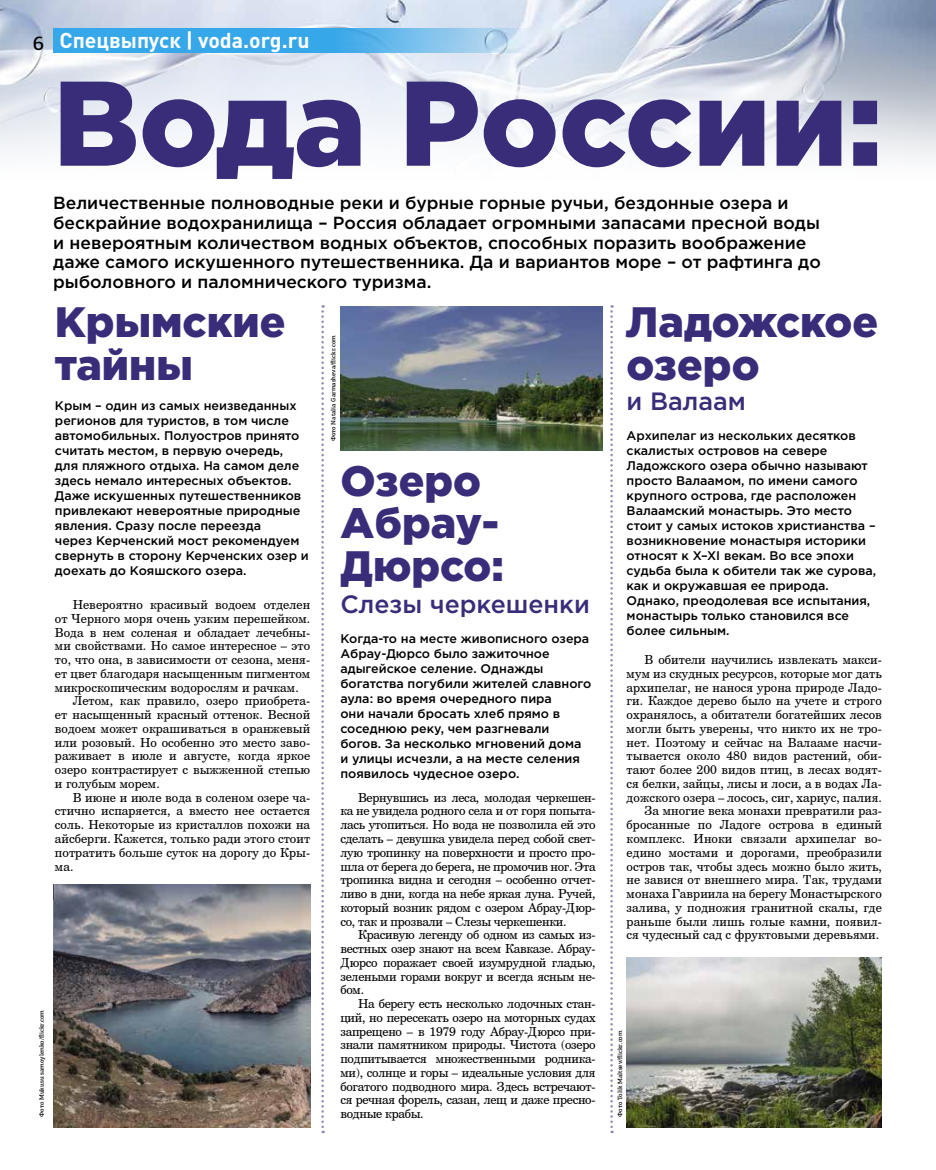
<style>
.page{position:relative;width:936px;height:1170px;background:#fff}
.page>*{position:absolute;margin:0;border:0;box-sizing:border-box;transform-origin:0 0}
.t1{font:900 120.12px "Gotham Pro";color:#392d7a}
.t2{font:900 42.5px/42.5px "Gotham Pro";color:#392d7a}
.t3{font:500 25px "Gotham Pro";color:#392d7a}
.t4{font:700 21.25px "DIN Pro";color:#fff}
.t5{font:500 17.5px/19.8px "Gotham Pro";color:#000}
.t6{font:12.5px/13.8px "Century Schlbk Cyrillic BT";letter-spacing:.005em;color:#000;text-align:justify}
.t7{font:500 12.5px/15px "Gotham Pro";color:#000}
.t8{font:500 6.25px "PF Centro Slab Pro";color:#000}
</style>
<div class="page">
<img style="left:0;top:0;width:935px;height:159px">
<svg style="left:53px;top:28px;width:490px;height:25px;background:#5ab4ea"></svg>
<svg style="left:321px;top:305px;width:3px;height:827px"></svg>
<svg style="left:610px;top:305px;width:2px;height:827px"></svg>
<img style="left:626px;top:957px;width:255px;height:170px">
<img style="left:53px;top:884px;width:257px;height:243px">
<img style="left:340px;top:306px;width:262px;height:144px">
<h3 class="t4" style="left:33px;top:22px;width:278px"><sub>6</sub> Спецвыпуск | voda.org.ru</h3>
<h1 class="t1" style="left:53px;top:54px;width:831px">Вода России:</h1>
<p class="t5" style="left:53px;top:193px;width:769px">Величественные полноводные реки и бурные горные ручьи, бездонные озера и бескрайние водохранилища – Россия обладает огромными запасами пресной воды и невероятным количеством водных объектов, способных поразить воображение даже самого искушенного путешественника. Да и вариантов море – от рафтинга до рыболовного и паломнического туризма.</p>
<h2 class="t2" style="left:626px;top:300px;width:253px">Ладожское озеро</h2>
<h3 class="t3" style="left:626px;top:387px;width:121px">и Валаам</h3>
<p class="t7" style="left:626px;top:428px;width:251px">Архипелаг из нескольких десятков скалистых островов на севере<br>Ладожского озера обычно называют просто Валаамом, по имени самого крупного острова, где расположен<br>Валаамский монастырь. Это место стоит у самых истоков христианства – возникновение монастыря историки относят к X–XI векам. Во все эпохи судьба была к обители так же сурова, как и окружавшая ее природа.<br>Однако, преодолевая все испытания, монастырь только становился все более сильным.</p>
<p class="t6" style="left:626px;top:652px;width:257px;text-align:right">В обители научились извлекать макси&shy;мум из скудных ресурсов, которые мог дать архипелаг, не нанося урона природе Ладо&shy;ги. Каждое дерево было на учете и строго охранялось, а обитатели богатейших лесов могли быть уверены, что никто их не тро&shy;нет. Поэтому и сейчас на Валааме насчи&shy;тывается около 480 видов растений, оби&shy;тают более 200 видов птиц, в лесах водят&shy;ся белки, зайцы, лисы и лоси, а в водах Ла&shy;дожского озера – лосось, сиг, хариус, палия.<br>За многие века монахи превратили раз&shy;бросанные по Ладоге острова в единый комплекс. Иноки связали архипелаг во&shy;едино мостами и дорогами, преобразили остров так, чтобы здесь можно было жить, не завися от внешнего мира. Так, трудами монаха Гавриила на берегу Монастырского залива, у подножия гранитной скалы, где раньше были лишь голые камни, появил&shy;ся чудесный сад с фруктовыми деревьями.</p>
<h2 class="t2" style="left:55px;top:300px;width:232px">Крымские тайны</h2>
<p class="t7" style="left:55px;top:398px;width:255px">Крым – один из самых неизведанных регионов для туристов, в том числе автомобильных. Полуостров принято считать местом, в первую очередь, для пляжного отдыха. На самом деле здесь немало интересных объектов.<br>Даже искушенных путешественников привлекают невероятные природные явления. Сразу после переезда<br>через Керченский мост рекомендуем свернуть в сторону Керченских озер и доехать до Кояшского озера.</p>
<p class="t6" style="left:73px;top:597px;width:239px">Невероятно красивый водоем отделен</p>
<p class="t6" style="left:55px;top:611px;width:257px">от Черного моря очень узким перешейком.</p>
<p class="t6" style="left:55px;top:625px;width:257px">Вода в нем соленая и обладает лечебны-</p>
<p class="t6" style="left:55px;top:639px;width:257px">ми свойствами. Но самое интересное – это</p>
<p class="t6" style="left:55px;top:652px;width:257px">то, что она, в зависимости от сезона, меня-</p>
<p class="t6" style="left:55px;top:666px;width:257px">ет цвет благодаря насыщенным пигментом</p>
<p class="t6" style="left:55px;top:680px;width:245px">микроскопическим водорослям и рачкам.</p>
<p class="t6" style="left:73px;top:694px;width:239px">Летом, как правило, озеро приобрета-</p>
<p class="t6" style="left:55px;top:707px;width:257px">ет насыщенный красный оттенок. Весной</p>
<p class="t6" style="left:55px;top:721px;width:257px">водоем может окрашиваться в оранжевый</p>
<p class="t6" style="left:55px;top:735px;width:257px">или розовый. Но особенно это место заво-</p>
<p class="t6" style="left:55px;top:749px;width:257px">раживает в июле и августе, когда яркое</p>
<p class="t6" style="left:55px;top:762px;width:257px">озеро контрастирует с выжженной степью</p>
<p class="t6" style="left:55px;top:776px;width:106px">и голубым морем.</p>
<p class="t6" style="left:73px;top:790px;width:239px">В июне и июле вода в соленом озере ча-</p>
<p class="t6" style="left:55px;top:804px;width:257px">стично испаряется, а вместо нее остается</p>
<p class="t6" style="left:55px;top:817px;width:257px">соль. Некоторые из кристаллов похожи на</p>
<p class="t6" style="left:55px;top:831px;width:257px">айсберги. Кажется, только ради этого стоит</p>
<p class="t6" style="left:55px;top:845px;width:257px">потратить больше суток на дорогу до Кры-</p>
<p class="t6" style="left:55px;top:859px;width:20px">ма.</p>
<p class="t8" style="left:329px;top:441px;width:107px;rotate:-90deg">Фото Natalia Garmasheva/flickr.com</p>
<h2 class="t2" style="left:340px;top:458px;width:165px">Озеро<br>Абрау-<br>Дюрсо:</h2>
<h3 class="t3" style="left:340px;top:589px;width:251px">Слезы черкешенки</h3>
<p class="t7" style="left:340px;top:630px;width:252px">Когда-то на месте живописного озера<br>Абрау-Дюрсо было зажиточное адыгейское селение. Однажды богатства погубили жителей славного аула: во время очередного пира<br>они начали бросать хлеб прямо в соседнюю реку, чем разгневали богов. За несколько мгновений дома и улицы исчезли, а на месте селения появилось чудесное озеро.</p>
<p class="t6" style="left:340px;top:790px;width:257px;text-indent:18px">Вернувшись из леса, молодая черкешен&shy;ка не увидела родного села и от горя попыта&shy;лась утопиться. Но вода не позволила ей это сделать – девушка увидела перед собой свет&shy;лую тропинку на поверхности и просто про&shy;шла от берега до берега, не промочив ног. Эта тропинка видна и сегодня – особенно отчет&shy;ливо в дни, когда на небе яркая луна. Ручей, который возник рядом с озером Абрау-Дюр&shy;со, так и прозвали – Слезы черкешенки.</p>
<p class="t6" style="left:340px;top:927px;width:257px;text-indent:18px">Красивую легенду об одном из самых из&shy;вестных озер знают на всем Кавказе. Абрау-Дюрсо поражает своей изумрудной гладью, зелеными горами вокруг и всегда ясным не&shy;бом.</p>
<p class="t6" style="left:340px;top:996px;width:257px;text-indent:18px">На берегу есть несколько лодочных стан&shy;ций, но пересекать озеро на моторных судах запрещено – в 1979 году Абрау-Дюрсо при&shy;знали памятником природы. Чистота (озеро подпитывается множественными родника&shy;ми), солнце и горы – идеальные условия для богатого подводного мира. Здесь встречают&shy;ся речная форель, сазан, лещ и даже пресно&shy;водные крабы.</p>
<p class="t8" style="left:38px;top:1116px;width:108px;rotate:-90deg">Фото Mukusu samoylenko/flickr.com</p>
<p class="t8" style="left:616px;top:1116px;width:88px;rotate:-90deg">Фото Tolik Maltsev/flickr.com</p>
</div>
